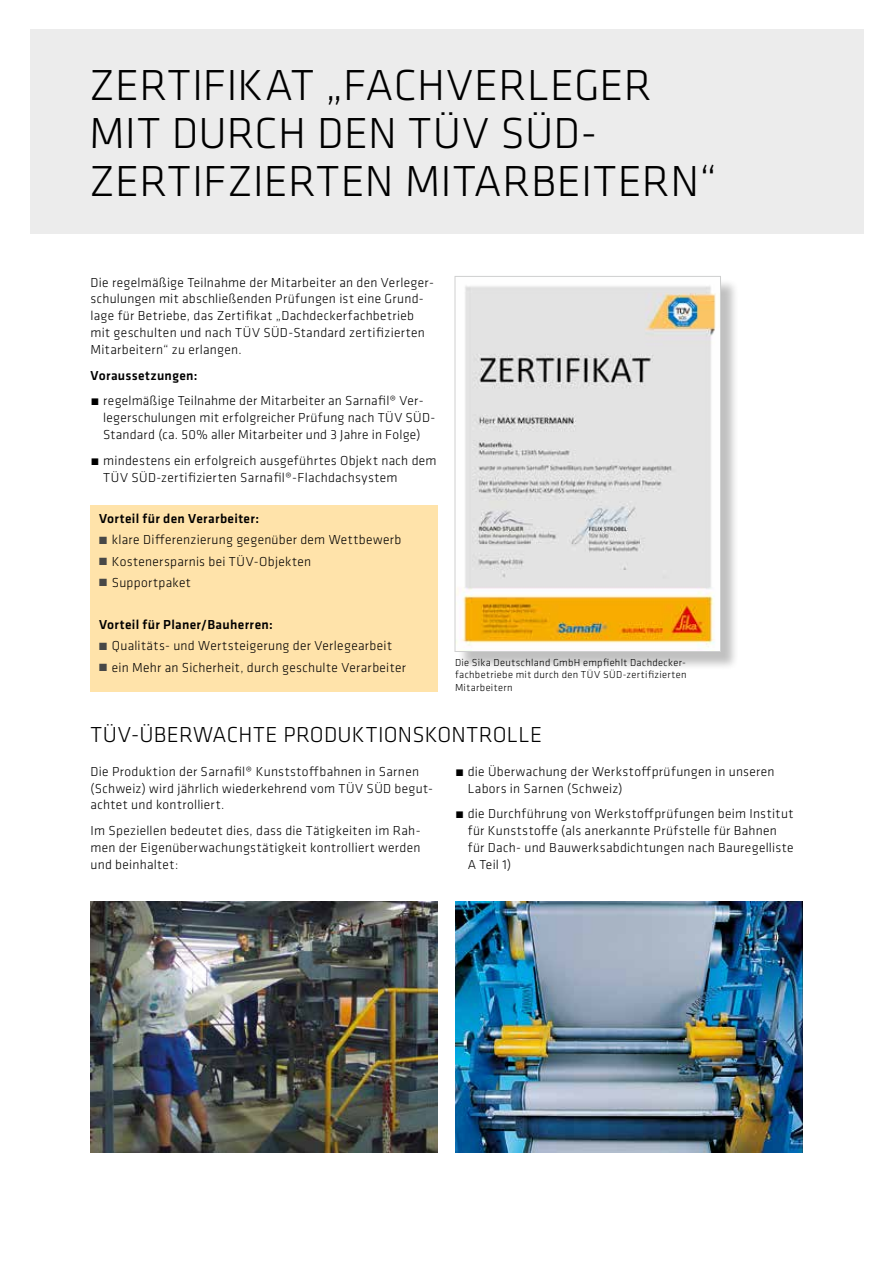
<style>
.page{position:relative;width:893px;height:1263px;background:#fff}
.page>*{position:absolute;margin:0;border:0;box-sizing:border-box;transform-origin:0 0}
.t1{font:300 45px/48px "Klavika";letter-spacing:.005em;color:#000}
.t2{font:300 22.5px "Klavika";letter-spacing:.01em;color:#000}
.t3{font:300 13.5px/17px "Klavika";letter-spacing:.02em;color:#000}
.t4{font:500 13.5px "Klavika";letter-spacing:.025em;color:#000}
.t5{font:300 10.5px/12.6px "Klavika";letter-spacing:.035em;color:#000;text-align:justify}
.s1{color:#484847}
</style>
<div class="page">
<div style="left:91px;top:505px;width:347px;height:187px;background:#ffe3aa"></div>
<div style="left:30px;top:30px;width:833px;height:204px;background:#ececec"></div>
<img style="left:91px;top:901px;width:347px;height:251px">
<img style="left:455px;top:901px;width:347px;height:251px">
<div style="left:457px;top:278px;width:282px;height:392px;background:#000;opacity:.25"></div>
<img style="left:457px;top:278px;width:262px;height:372px">
<div style="left:455px;top:276px;width:266px;height:376px;border:1px solid #cfd0d0"></div>
<h1 class="t1" style="left:89px;top:60px;width:629px">ZERTIFIKAT „FACHVERLEGER<br>MIT DURCH DEN TÜV SÜD-<br>ZERTIFZIERTEN MITARBEITERN“</h1>
<p class="t3" style="left:91px;top:273px;width:345px">Die regelmäßige Teilnahme der Mitarbeiter an den Verleger&shy;schulungen mit abschließenden Prüfungen ist eine Grund&shy;lage für Betriebe, das Zertifikat „Dachdeckerfachbetrieb mit geschulten und nach TÜV SÜD-Standard zertifizierten Mitarbeitern“ zu erlangen.</p>
<p class="t4" style="left:91px;top:366px;width:109px">Voraussetzungen:</p>
<p class="t3" style="left:103px;top:392px;width:334px">regelmäßige Teilnahme der Mitarbeiter an Sarnafil® Ver&shy;legerschulungen mit erfolgreicher Prüfung nach TÜV SÜD-<br>Standard (ca. 50% aller Mitarbeiter und 3 Jahre in Folge)</p>
<p class="t3" style="left:103px;top:451px;width:335px">mindestens ein erfolgreich ausgeführtes Objekt nach dem<br>TÜV SÜD-zertifizierten Sarnafil®-Flachdachsystem</p>
<p class="t4" style="left:99px;top:510px;width:162px">Vorteil für den Verarbeiter:</p>
<p class="t3" style="left:99px;top:531px;width:304px"><span class="s1">■</span> klare Differenzierung gegenüber dem Wettbewerb</p>
<p class="t3" style="left:99px;top:553px;width:214px"><span class="s1">■</span> Kostenersparnis bei TÜV-Objekten</p>
<p class="t3" style="left:99px;top:574px;width:93px"><span class="s1">■</span> Supportpaket</p>
<p class="t4" style="left:99px;top:616px;width:175px">Vorteil für Planer/Bauherren:</p>
<p class="t3" style="left:99px;top:637px;width:295px"><span class="s1">■</span> Qualitäts- und Wertsteigerung der Verlegearbeit</p>
<p class="t3" style="left:99px;top:659px;width:309px"><span class="s1">■</span> ein Mehr an Sicherheit, durch geschulte Verarbeiter</p>
<p class="t5" style="left:455px;top:656px;width:233px">Die Sika Deutschland GmbH empfiehlt Dachdecker&shy;fachbetriebe mit durch den TÜV SÜD-zertifizierten Mitarbeitern</p>
<h2 class="t2" style="left:91px;top:721px;width:453px">TÜV-ÜBERWACHTE PRODUKTIONSKONTROLLE</h2>
<p class="t3" style="left:91px;top:762px;width:344px">Die Produktion der Sarnafil® Kunststoffbahnen in Sarnen (Schweiz) wird jährlich wiederkehrend vom TÜV SÜD begut&shy;achtet und kontrolliert.</p>
<p class="t3" style="left:91px;top:822px;width:332px;text-align:justify">Im Speziellen bedeutet dies, dass die Tätigkeiten im Rah&shy;men der Eigenüberwachungstätigkeit kontrolliert werden und beinhaltet:</p>
<p class="t3" style="left:468px;top:762px;width:308px">die Überwachung der Werkstoffprüfungen in unseren<br>Labors in Sarnen (Schweiz)</p>
<p class="t3" style="left:468px;top:805px;width:327px">die Durchführung von Werkstoffprüfungen beim Institut für Kunststoffe (als anerkannte Prüfstelle für Bahnen für Dach- und Bauwerksabdichtungen nach Bauregelliste A Teil 1)</p>
</div>
